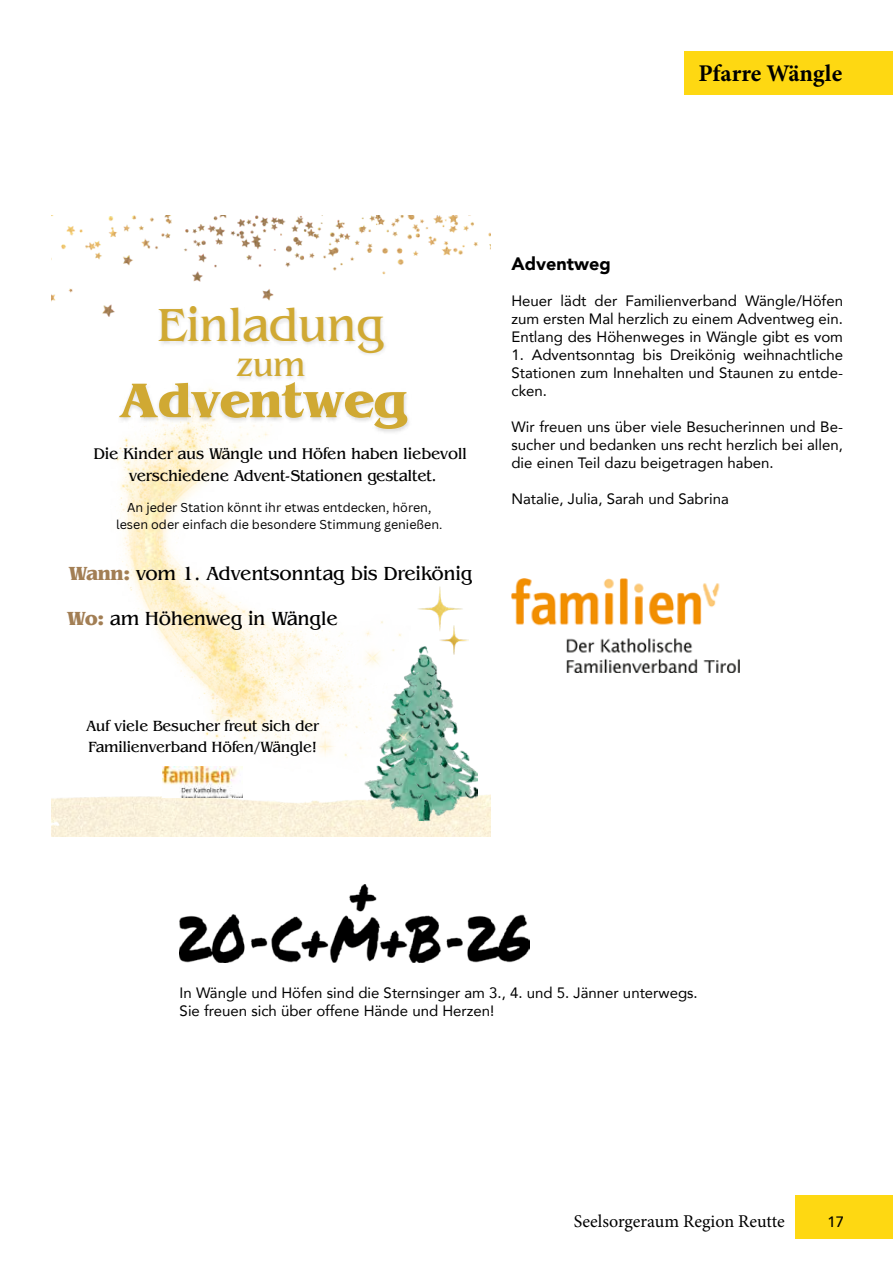
<style>
.page{position:relative;width:893px;height:1263px;background:#fff}
.page>*{position:absolute;margin:0;border:0;box-sizing:border-box;transform-origin:0 0}
.t1{font:700 50.85px "Benguiat Pro ITC";letter-spacing:-.02em;color:#d0a933}
.t2{font:48.75px "Benguiat Pro ITC";letter-spacing:-.02em;color:#d0a933}
.t3{font:34.65px "Benguiat Pro ITC";color:#d0a933}
.t4{font:700 24px "Minion Pro";letter-spacing:-.005em;color:#000}
.t5{font:19.95px "Benguiat Pro ITC";letter-spacing:-.02em;color:#000}
.t6{font:18px "Minion Pro";color:#000}
.t7{font:900 18px "Avenir";color:#000}
.t8{font:16.2px/22.6px "Benguiat Pro ITC";letter-spacing:-.02em;color:#000;text-align:center}
.t9{font:15.45px/21.6px "Benguiat Pro ITC";letter-spacing:-.02em;color:#000}
.t10{font:15px/18px "Avenir";color:#000;text-align:justify}
.t11{font:500 15px "Avenir";color:#000}
.t12{font:12.6px/17.1px "Canva Sans";color:#000;text-align:center}
.s1{font-weight:700;color:#a27e54}
</style>
<div class="page">
<div style="left:795px;top:1195px;width:98px;height:44px;background:#fed812"></div>
<div style="left:685px;top:51px;width:208px;height:44px;background:#fed812"></div>
<img style="left:180px;top:885px;width:349px;height:77px">
<img style="left:51px;top:216px;width:439px;height:101px">
<img style="left:51px;top:793px;width:439px;height:44px">
<img style="left:358px;top:690px;width:119px;height:147px">
<img style="left:445px;top:606px;width:24px;height:49px">
<img style="left:115px;top:438px;width:330px;height:335px">
<img style="left:163px;top:767px;width:79px;height:30px">
<img style="left:112px;top:302px;width:311px;height:136px">
<img style="left:511px;top:578px;width:229px;height:94px">
<h3 class="t4" style="left:698px;top:56px;width:145px">Pfarre Wängle</h3>
<h2 class="t2" style="left:157px;top:298px;width:229px">Einladung</h2>
<h3 class="t3" style="left:236px;top:346px;width:72px">zum</h3>
<h1 class="t1" style="left:119px;top:371px;width:291px">Adventweg</h1>
<p class="t8" style="left:94px;top:442px;width:375px">Die Kinder aus Wängle und Höfen haben liebevoll verschiedene Advent-Stationen gestaltet.</p>
<p class="t12" style="left:116px;top:499px;width:328px">An jeder Station könnt ihr etwas entdecken, hören, lesen oder einfach die besondere Stimmung genießen.</p>
<h3 class="t5" style="left:69px;top:563px;width:405px"><span class="s1">Wann:</span> vom 1. Adventsonntag bis Dreikönig</h3>
<h3 class="t5" style="left:67px;top:608px;width:272px"><span class="s1">Wo:</span> am Höhenweg in Wängle</h3>
<p class="t9" style="left:86px;top:715px;width:234px">Auf viele Besucher freut sich der<br>Familienverband Höfen/Wängle!</p>
<p class="t7" style="left:511px;top:248px;width:101px">Adventweg</p>
<p class="t10" style="left:511px;top:291px;width:333px">Heuer lädt der Familienverband Wängle/Höfen zum ersten Mal herzlich zu einem Adventweg ein.<br>Entlang des Höhenweges in Wängle gibt es vom</p>
<p class="t10" style="left:511px;top:345px;width:333px">1. Adventsonntag bis Dreikönig weihnachtliche Stationen zum Innehalten und Staunen zu entde&shy;cken.</p>
<p class="t10" style="left:511px;top:417px;width:333px">Wir freuen uns über viele Besucherinnen und Be&shy;sucher und bedanken uns recht herzlich bei allen, die einen Teil dazu beigetragen haben.</p>
<p class="t10" style="left:511px;top:489px;width:219px">Natalie, Julia, Sarah und Sabrina</p>
<p class="t10" style="left:180px;top:984px;width:520px">In Wängle und Höfen sind die Sternsinger am 3., 4. und 5. Jänner unterwegs.<br>Sie freuen sich über offene Hände und Herzen!</p>
<p class="t6" style="left:574px;top:1209px;width:213px">Seelsorgeraum Region Reutte</p>
<p class="t11" style="left:827px;top:1209px;width:18px">17</p>
</div>
